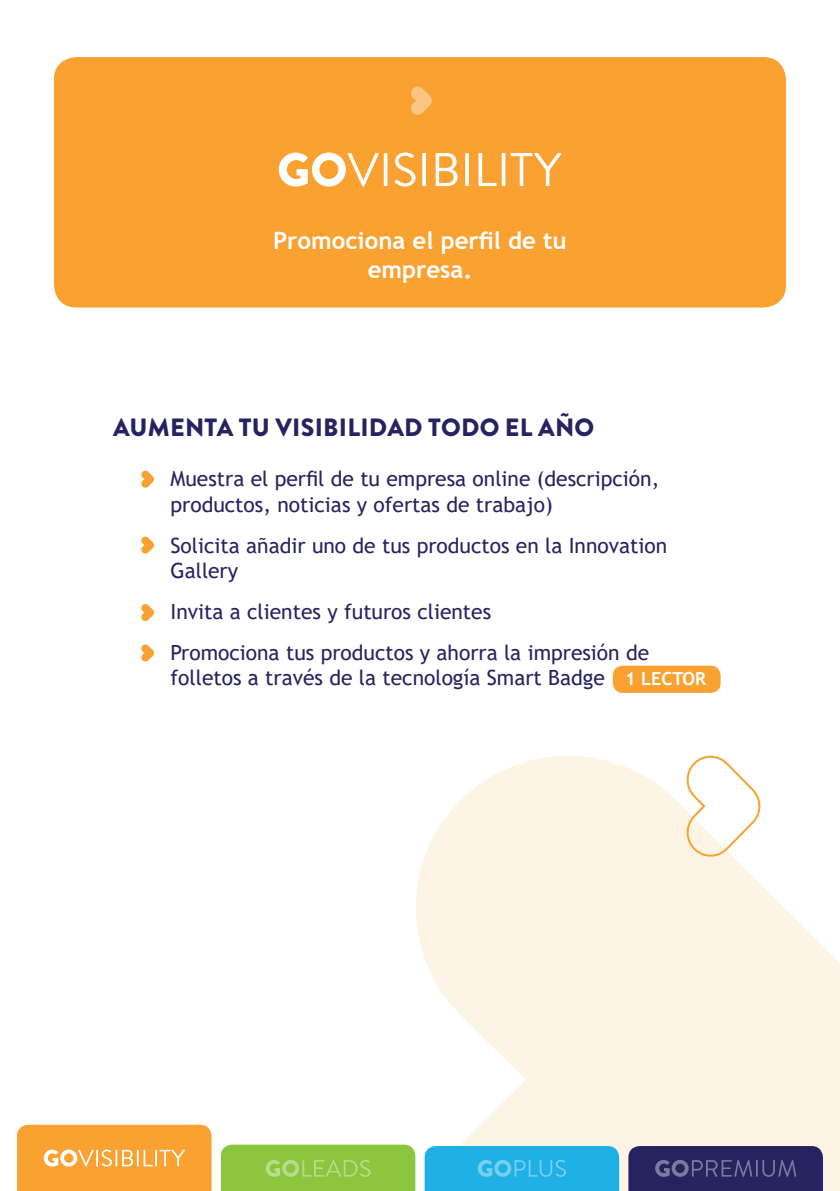
<style>
.page{position:relative;width:840px;height:1191px;background:#fff}
.page>*{position:absolute;margin:0;border:0;box-sizing:border-box;transform-origin:0 0}
.t1{font:900 25px "Brandon Grotesque";letter-spacing:.01em;color:#272360}
.t2{font:700 24px/28.8px "Trebuchet MS";color:#fff;text-align:center}
.t3{font:21px/25.2px "Trebuchet MS";color:#272360}
.t4{font:700 18px "Trebuchet MS";color:#fff}
</style>
<div class="page">
<svg style="left:415px;top:756px;width:424px;height:435px;fill:#fef4e6"></svg>
<svg style="left:221px;top:1144px;width:194px;height:47px;background:#90c846"></svg>
<svg style="left:424px;top:1146px;width:194px;height:45px;background:#26b2e6"></svg>
<svg style="left:628px;top:1146px;width:194px;height:45px;background:#312d67"></svg>
<svg style="left:17px;top:1124px;width:194px;height:67px;background:#f9a841"></svg>
<div style="left:54px;top:57px;width:731px;height:250px;background:#f9a232;border-radius:23px"></div>
<svg style="left:411px;top:86px;width:21px;height:29px"></svg>
<svg style="left:278px;top:152px;width:101px;height:34px"></svg>
<svg style="left:383px;top:153px;width:4px;height:33px"></svg>
<svg style="left:394px;top:152px;width:21px;height:34px"></svg>
<svg style="left:422px;top:153px;width:4px;height:33px"></svg>
<svg style="left:435px;top:153px;width:22px;height:33px"></svg>
<hr style="left:465px;top:153px;width:3px;height:33px;background:#fff">
<svg style="left:478px;top:153px;width:18px;height:33px"></svg>
<svg style="left:501px;top:153px;width:4px;height:33px"></svg>
<svg style="left:510px;top:153px;width:51px;height:33px"></svg>
<div style="left:612px;top:665px;width:108px;height:28px;background:#f9a232;border-radius:10px"></div>
<svg style="left:682px;top:755px;width:82px;height:105px"></svg>
<svg style="left:141px;top:470px;width:13px;height:18px"></svg>
<svg style="left:141px;top:536px;width:13px;height:18px"></svg>
<svg style="left:141px;top:604px;width:13px;height:17px"></svg>
<svg style="left:141px;top:644px;width:13px;height:18px"></svg>
<p class="t2" style="left:273px;top:226px;width:295px">Promociona el perfil de tu empresa.</p>
<p class="t1" style="left:113px;top:410px;width:482px">AUMENTA TU VISIBILIDAD TODO EL AÑO</p>
<p class="t3" style="left:170px;top:466px;width:490px">Muestra el perfil de tu empresa online (descripción, productos, noticias y ofertas de trabajo)</p>
<p class="t3" style="left:170px;top:532px;width:498px">Solicita añadir uno de tus productos en la Innovation<br>Gallery</p>
<p class="t3" style="left:170px;top:599px;width:322px">Invita a clientes y futuros clientes</p>
<p class="t3" style="left:170px;top:640px;width:480px">Promociona tus productos y ahorra la impresión de folletos a través de la tecnología Smart Badge</p>
<p class="t4" style="left:625px;top:667px;width:82px">1 LECTOR</p>
</div>
